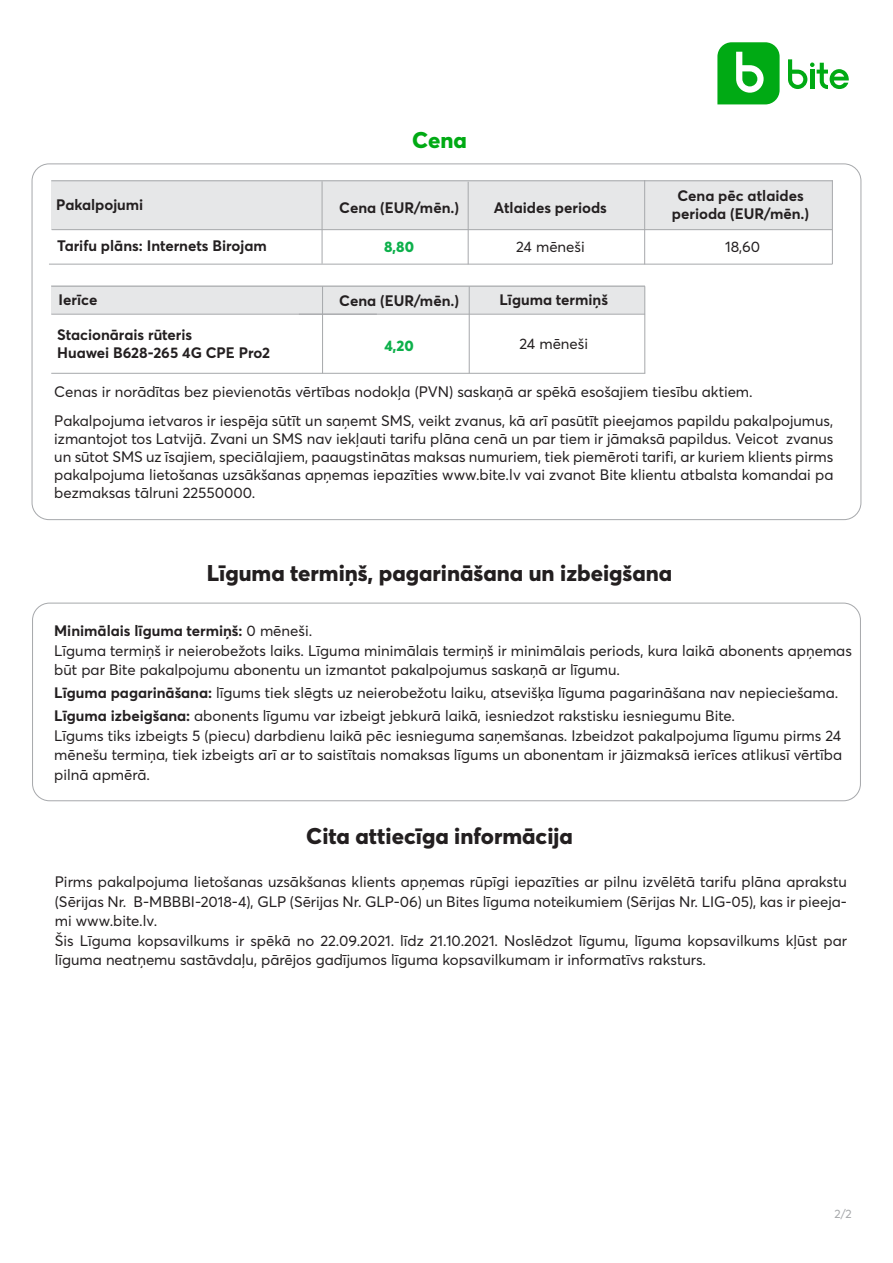
<style>
.page{position:relative;width:893px;height:1263px;background:#fff}
.page>*{position:absolute;margin:0;border:0;box-sizing:border-box;transform-origin:0 0}
.t1{font:800 22.5px "Averta CY";color:#231f20}
.t2{font:800 22.5px "Averta CY";color:#00aa14}
.t3{font:15px/19.5px "Averta CY";color:#231f20}
.t4{font:700 15px/18px "Averta CY";color:#231f20}
.t5{font:800 15px "Averta CY";color:#0db04b}
.t6{font:12px "Averta CY";color:#a6a8ab}
.s1{font-weight:700}
</style>
<div class="page">
<svg style="left:788px;top:59px;width:61px;height:30px"></svg>
<hr style="left:810px;top:70px;width:4px;height:19px;background:#00aa14">
<svg style="left:717px;top:42px;width:63px;height:62px;background:#2fb93f"></svg>
<div style="left:32px;top:603px;width:829px;height:198px;border:1px solid #a6a8ab;border-radius:17px"></div>
<div style="left:51px;top:286px;width:594px;height:28px;background:#e6e7e8"></div>
<hr style="left:51px;top:314px;width:326px;height:1px;background:#a6a8ab">
<hr style="left:299px;top:314px;width:346px;height:1px;background:#a6a8ab">
<hr style="left:51px;top:286px;width:594px;height:1px;background:#a6a8ab">
<hr style="left:51px;top:373px;width:594px;height:1px;background:#a6a8ab">
<hr style="left:322px;top:286px;width:1px;height:87px;background:#a6a8ab">
<hr style="left:469px;top:286px;width:1px;height:87px;background:#a6a8ab">
<hr style="left:644px;top:286px;width:1px;height:87px;background:#a6a8ab">
<div style="left:51px;top:180px;width:781px;height:50px;background:#e6e7e8"></div>
<hr style="left:52px;top:229px;width:780px;height:1px;background:#a6a8ab">
<hr style="left:322px;top:181px;width:1px;height:83px;background:#a6a8ab">
<hr style="left:468px;top:182px;width:1px;height:82px;background:#a6a8ab">
<hr style="left:644px;top:180px;width:1px;height:84px;background:#a6a8ab">
<hr style="left:832px;top:180px;width:1px;height:84px;background:#a6a8ab">
<hr style="left:49px;top:264px;width:783px;height:1px;background:#a6a8ab">
<hr style="left:51px;top:180px;width:782px;height:1px;background:#a6a8ab">
<h1 class="t2" style="left:412px;top:124px;width:56px">Cena</h1>
<p class="t4" style="left:56px;top:195px;width:89px">Pakalpojumi</p>
<p class="t4" style="left:339px;top:198px;width:121px">Cena (EUR/mēn.)</p>
<p class="t4" style="left:494px;top:198px;width:115px">Atlaides periods</p>
<p class="t4" style="left:672px;top:186px;width:139px;text-align:center">Cena pēc atlaides perioda (EUR/mēn.)</p>
<p class="t4" style="left:57px;top:236px;width:211px">Tarifu plāns: Internets Birojam</p>
<p class="t4" style="left:59px;top:290px;width:40px">Ierīce</p>
<p class="t4" style="left:57px;top:325px;width:214px">Stacionārais rūteris<br>Huawei B628-265 4G CPE Pro2</p>
<p class="t5" style="left:384px;top:236px;width:31px">8,80</p>
<p class="t3" style="left:516px;top:236px;width:70px">24 mēneši</p>
<p class="t3" style="left:725px;top:236px;width:36px">18,60</p>
<p class="t4" style="left:339px;top:291px;width:121px">Cena (EUR/mēn.)</p>
<p class="t4" style="left:499px;top:290px;width:110px">Līguma termiņš</p>
<p class="t5" style="left:384px;top:335px;width:31px">4,20</p>
<p class="t3" style="left:519px;top:333px;width:70px">24 mēneši</p>
<p class="t3" style="left:54px;top:382px;width:700px">Cenas ir norādītas bez pievienotās vērtības nodokļa (PVN) saskaņā ar spēkā esošajiem tiesību aktiem.</p>
<p class="t3" style="left:54px;top:411px;width:781px;line-height:18px;text-align:justify">Pakalpojuma ietvaros ir iespēja sūtīt un saņemt SMS, veikt zvanus, kā arī pasūtīt pieejamos papildu pakalpojumus, izmantojot tos Latvijā. Zvani un SMS nav iekļauti tarifu plāna cenā un par tiem ir jāmaksā papildus. Veicot zvanus un sūtot SMS uz īsajiem, speciālajiem, paaugstinātas maksas numuriem, tiek piemēroti tarifi, ar kuriem klients pirms pakalpojuma lietošanas uzsākšanas apņemas iepazīties www.bite.lv vai zvanot Bite klientu atbalsta komandai pa bezmaksas tālruni 22550000.</p>
<h1 class="t1" style="left:207px;top:557px;width:467px">Līguma termiņš, pagarināšana un izbeigšana</h1>
<p class="t3" style="left:54px;top:621px;width:799px"><span class="s1">Minimālais līguma termiņš:</span> 0 mēneši.<br>Līguma termiņš ir neierobežots laiks. Līguma minimālais termiņš ir minimālais periods, kura laikā abonents apņemas būt par Bite pakalpojumu abonentu un izmantot pakalpojumus saskaņā ar līgumu.</p>
<p class="t3" style="left:54px;top:680px;width:786px;line-height:23.4px"><span class="s1">Līguma pagarināšana:</span> līgums tiek slēgts uz neierobežotu laiku, atsevišķa līguma pagarināšana nav nepieciešama.<br><span class="s1">Līguma izbeigšana:</span> abonents līgumu var izbeigt jebkurā laikā, iesniedzot rakstisku iesniegumu Bite.</p>
<p class="t3" style="left:54px;top:725px;width:789px;text-align:justify">Līgums tiks izbeigts 5 (piecu) darbdienu laikā pēc iesnieguma saņemšanas. Izbeidzot pakalpojuma līgumu pirms 24 mēnešu termiņa, tiek izbeigts arī ar to saistītais nomaksas līgums un abonentam ir jāizmaksā ierīces atlikusī vērtība pilnā apmērā.</p>
<h1 class="t1" style="left:306px;top:820px;width:268px">Cita attiecīga informācija</h1>
<p class="t3" style="left:55px;top:872px;width:794px">Pirms pakalpojuma lietošanas uzsākšanas klients apņemas rūpīgi iepazīties ar pilnu izvēlētā tarifu plāna aprakstu (Sērijas Nr. B-MBBBI-2018-4), GLP (Sērijas Nr. GLP-06) un Bites līguma noteikumiem (Sērijas Nr. LIG-05), kas ir pieeja&shy;mi www.bite.lv.<br>Šis Līguma kopsavilkums ir spēkā no 22.09.2021. līdz 21.10.2021. Noslēdzot līgumu, līguma kopsavilkums kļūst par līguma neatņemu sastāvdaļu, pārējos gadījumos līguma kopsavilkumam ir informatīvs raksturs.</p>
<p class="t6" style="left:834px;top:1205px;width:19px">2/2</p>
</div>
